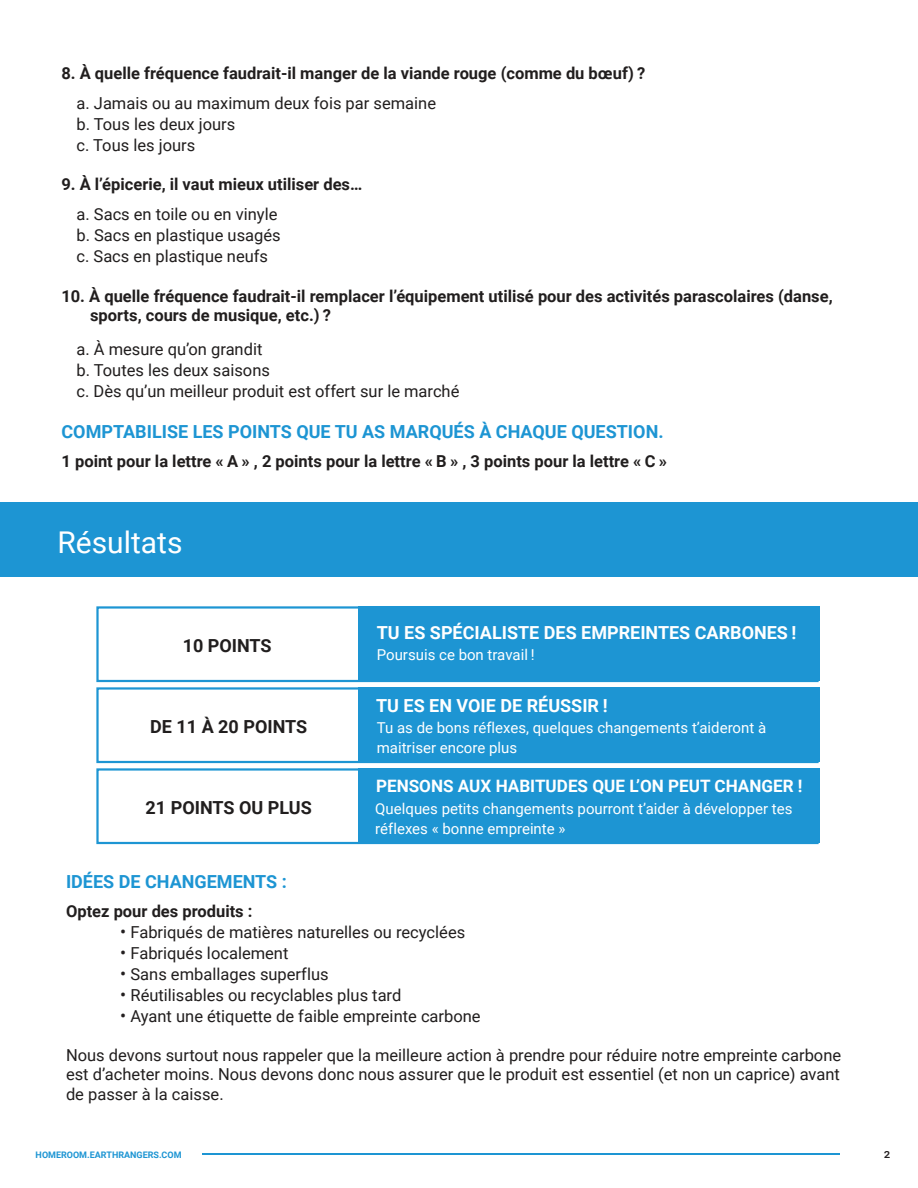
<style>
.page{position:relative;width:918px;height:1188px;background:#fff}
.page>*{position:absolute;margin:0;border:0;box-sizing:border-box;transform-origin:0 0}
.t1{font:30px "Roboto";color:#fff}
.t2{font:700 18px "Roboto";color:#1d95d3}
.t3{font:700 18px "Roboto";color:#fff}
.t4{font:700 18px "Roboto";color:#211e1e}
.t5{font:18px "Roboto";color:#231f20}
.t6{font:700 17.1px "Roboto";color:#fff}
.t7{font:16.5px/21px "Roboto";color:#211e1e}
.t8{font:700 16.5px/19.8px "Roboto";color:#211e1e}
.t9{font:15px/19.5px "Roboto";color:#fff}
.t10{font:700 9px "Roboto";color:#1d95d3}
.s1{font-size:18px;color:#231f20}
</style>
<div class="page">
<hr style="left:202px;top:1154px;width:638px;height:1px;background:#1d95d3">
<div style="left:0;top:502px;width:918px;height:76px;background:#1d95d3"></div>
<div style="left:96px;top:606px;width:723px;height:76px;border:2px solid #1d95d3"></div>
<div style="left:358px;top:606px;width:462px;height:75px;background:#1d95d3"></div>
<div style="left:96px;top:687px;width:723px;height:76px;border:2px solid #1d95d3"></div>
<div style="left:358px;top:687px;width:462px;height:75px;background:#1d95d3"></div>
<div style="left:96px;top:768px;width:723px;height:76px;border:2px solid #1d95d3"></div>
<div style="left:358px;top:768px;width:462px;height:75px;background:#1d95d3"></div>
<p class="t8" style="left:61px;top:63px;width:586px">8. À quelle fréquence faudrait-il manger de la viande rouge (comme du bœuf) ?</p>
<p class="t7" style="left:76px;top:92px;width:361px">a. Jamais ou au maximum deux fois par semaine b. Tous les deux jours<br>c. Tous les jours</p>
<p class="t8" style="left:61px;top:174px;width:303px">9. À l’épicerie, il vaut mieux utiliser des…</p>
<p class="t7" style="left:76px;top:203px;width:206px">a. Sacs en toile ou en vinyle b. Sacs en plastique usagés c. Sacs en plastique neufs</p>
<p class="t8" style="left:90px;top:285px;width:744px;text-indent:-29px">10. À quelle fréquence faudrait-il remplacer l’équipement utilisé pour des activités parascolaires (danse, sports, cours de musique, etc.) ?</p>
<p class="t7" style="left:76px;top:338px;width:384px">a. À mesure qu’on grandit<br>b. Toutes les deux saisons<br>c. Dès qu’un meilleur produit est offert sur le marché</p>
<p class="t2" style="left:62px;top:419px;width:604px">COMPTABILISE LES POINTS QUE TU AS MARQUÉS À CHAQUE QUESTION.</p>
<p class="t8" style="left:62px;top:450px;width:607px">1 point pour la lettre « A » , 2 points pour la lettre « B » , 3 points pour la lettre « C »</p>
<h1 class="t1" style="left:57px;top:521px;width:127px">Résultats</h1>
<p class="t4" style="left:183px;top:633px;width:90px">10 POINTS</p>
<p class="t4" style="left:150px;top:714px;width:158px">DE 11 À 20 POINTS</p>
<p class="t4" style="left:146px;top:795px;width:168px">21 POINTS OU PLUS</p>
<p class="t3" style="left:377px;top:620px;width:421px">TU ES SPÉCIALISTE DES EMPREINTES CARBONES !</p>
<p class="t9" style="left:377px;top:644px;width:160px">Poursuis ce bon travail !</p>
<p class="t3" style="left:376px;top:693px;width:233px">TU ES EN VOIE DE RÉUSSIR !</p>
<p class="t9" style="left:377px;top:718px;width:391px">Tu as de bons réflexes, quelques changements t’aideront à maitriser encore plus</p>
<p class="t6" style="left:376px;top:774px;width:428px">PENSONS AUX HABITUDES QUE L’ON PEUT CHANGER !</p>
<p class="t9" style="left:375px;top:799px;width:419px">Quelques petits changements pourront t’aider à développer tes réflexes « bonne empreinte »</p>
<p class="t2" style="left:66px;top:869px;width:222px">IDÉES DE CHANGEMENTS :</p>
<p class="t8" style="left:66px;top:900px;width:188px">Optez pour des produits :</p>
<p class="t7" style="left:120px;top:921px;width:347px"><span class="s1">•</span> Fabriqués de matières naturelles ou recyclées</p>
<p class="t7" style="left:120px;top:942px;width:170px"><span class="s1">•</span> Fabriqués localement</p>
<p class="t7" style="left:120px;top:963px;width:210px"><span class="s1">•</span> Sans emballages superflus</p>
<p class="t7" style="left:120px;top:984px;width:283px"><span class="s1">•</span> Réutilisables ou recyclables plus tard</p>
<p class="t7" style="left:120px;top:1005px;width:362px"><span class="s1">•</span> Ayant une étiquette de faible empreinte carbone</p>
<p class="t7" style="left:66px;top:1044px;width:777px;line-height:19.5px;text-align:justify">Nous devons surtout nous rappeler que la meilleure action à prendre pour réduire notre empreinte carbone est d’acheter moins. Nous devons donc nous assurer que le produit est essentiel (et non un caprice) avant de passer à la caisse.</p>
<p class="t10" style="left:36px;top:1149px;width:147px">HOMEROOM.EARTHRANGERS.COM</p>
<p class="t5" style="left:884px;top:1139px;width:8px">2</p>
</div>
